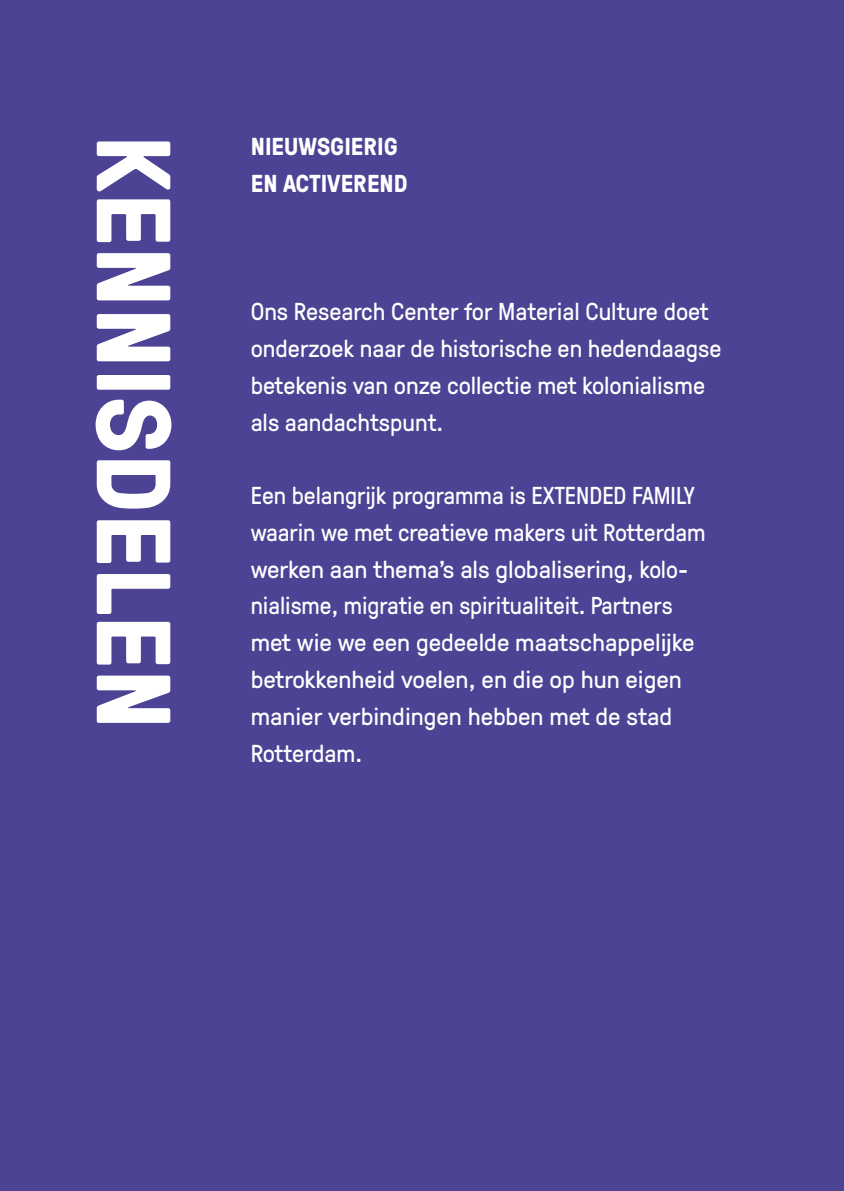
<style>
.page{position:relative;width:844px;height:1191px;background:#fff}
.page>*{position:absolute;margin:0;border:0;box-sizing:border-box;transform-origin:0 0}
.t1{font:700 105px "GT Pressura";color:#fff}
.t2{font:24.5px/36.8px "GT Pressura";color:#fff}
.t3{font:700 24.5px/36.8px "GT Pressura";color:#fff}
</style>
<div class="page">
<div style="left:0;top:0;width:843px;height:1191px;background:#4c4394"></div>
<h1 class="t1" style="left:210px;top:135px;width:596px;rotate:90deg">KENNISDELEN</h1>
<p class="t3" style="left:251px;top:127px;width:158px">NIEUWSGIERIG<br>EN ACTIVEREND</p>
<p class="t2" style="left:251px;top:292px;width:472px">Ons Research Center for Material Culture doet onderzoek naar de historische en hedendaagse betekenis van onze collectie met kolonialisme als aandachtspunt.</p>
<p class="t2" style="left:251px;top:476px;width:456px">Een belangrijk programma is EXTENDED FAMILY waarin we met creatieve makers uit Rotterdam werken aan thema’s als globalisering, kolo&shy;nialisme, migratie en spiritualiteit. Partners met wie we een gedeelde maatschappelijke betrokkenheid voelen, en die op hun eigen manier verbindingen hebben met de stad Rotterdam.</p>
</div>
